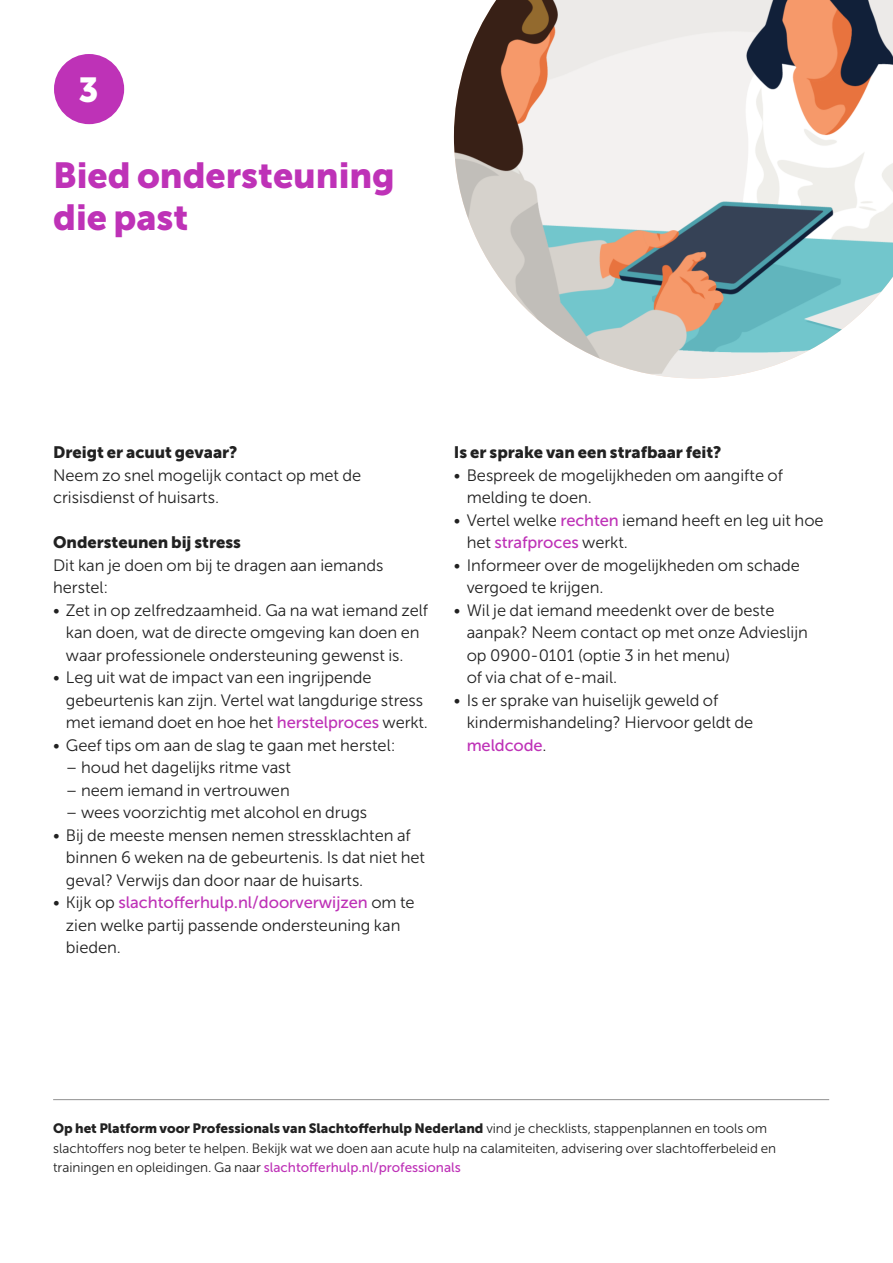
<style>
.page{position:relative;width:893px;height:1263px;background:#fff}
.page>*{position:absolute;margin:0;border:0;box-sizing:border-box;transform-origin:0 0}
.t1{font:36px/42px "Museo Sans 900";color:#be32b7}
.t2{font:34.5px "Museo Sans 900";color:#fff}
.t3{font:16.5px/22.5px "Museo Sans 300";letter-spacing:-.005em;color:#212121}
.t4{font:16.5px "Museo Sans 500";letter-spacing:-.005em;color:#be32b7}
.t5{font:16.5px "Museo Sans 900";color:#212121}
.t6{font:13.5px "Museo Sans 300";letter-spacing:-.005em;color:#212121}
.t7{font:13.5px "Museo Sans 900";color:#212121}
.t8{font:13.5px "Museo Sans 500";letter-spacing:-.005em;color:#be32b7}
.s1{font-family:"Museo Sans 500";color:#be32b7}
.s2{font-family:"Museo Sans 300";color:#212121}
.s3{font-family:"Museo Sans 300"}
</style>
<div class="page">
<div style="left:54px;top:54px;width:70px;height:70px;background:#be32b7;border-radius:50%"></div>
<img style="left:454px;top:0;width:439px;height:378px">
<hr style="left:53px;top:1099px;width:776px;height:1px;background:#909090">
<h2 class="t2" style="left:78px;top:70px;width:22px">3</h2>
<h1 class="t1" style="left:53px;top:154px;width:343px">Bied ondersteuning die past</h1>
<p class="t5" style="left:53px;top:443px;width:186px">Dreigt er acuut gevaar?</p>
<p class="t3" style="left:53px;top:464px;width:310px">Neem zo snel mogelijk contact op met de crisisdienst of huisarts.</p>
<p class="t5" style="left:53px;top:533px;width:189px">Ondersteunen bij stress</p>
<p class="t3" style="left:53px;top:554px;width:332px">Dit kan je doen om bij te dragen aan iemands herstel:</p>
<p class="t3" style="left:66px;top:599px;width:364px;text-indent:-13px">• Zet in op zelfredzaamheid. Ga na wat iemand zelf kan doen, wat de directe omgeving kan doen en waar professionele ondersteuning gewenst is.</p>
<p class="t3" style="left:66px;top:666px;width:364px;text-indent:-13px">• Leg uit wat de impact van een ingrijpende gebeurtenis kan zijn. Vertel wat langdurige stress met iemand doet en hoe het <span class="s1">herstelproces</span> werkt.</p>
<p class="t3" style="left:53px;top:734px;width:344px">• Geef tips om aan de slag te gaan met herstel:</p>
<p class="t3" style="left:66px;top:756px;width:227px">– houd het dagelijks ritme vast</p>
<p class="t3" style="left:66px;top:779px;width:225px">– neem iemand in vertrouwen</p>
<p class="t3" style="left:66px;top:801px;width:303px">– wees voorzichtig met alcohol en drugs</p>
<p class="t3" style="left:66px;top:824px;width:361px;text-indent:-13px">• Bij de meeste mensen nemen stressklachten af binnen 6 weken na de gebeurtenis. Is dat niet het geval? Verwijs dan door naar de huisarts.</p>
<p class="t4" style="left:53px;top:894px;width:363px"><span class="s2">• Kijk op</span> slachtofferhulp.nl/doorverwijzen <span class="s2">om te</span></p>
<p class="t3" style="left:66px;top:914px;width:336px">zien welke partij passende ondersteuning kan bieden.</p>
<p class="t5" style="left:454px;top:443px;width:269px">Is er sprake van een strafbaar feit?</p>
<p class="t3" style="left:467px;top:464px;width:318px;text-indent:-13px">• Bespreek de mogelijkheden om aangifte of melding te doen.</p>
<p class="t3" style="left:454px;top:509px;width:371px">• Vertel welke <span class="s1">rechten</span> iemand heeft en leg uit hoe</p>
<p class="t4" style="left:467px;top:534px;width:163px"><span class="s2">het</span> strafproces <span class="s2">werkt.</span></p>
<p class="t3" style="left:467px;top:554px;width:335px;text-indent:-13px">• Informeer over de mogelijkheden om schade vergoed te krijgen.</p>
<p class="t3" style="left:467px;top:599px;width:343px;text-indent:-13px">• Wil je dat iemand meedenkt over de beste aanpak? Neem contact op met onze Advieslijn op 0900-0101 (optie 3 in het menu)<br>of via chat of e-mail.</p>
<p class="t3" style="left:467px;top:689px;width:288px;text-indent:-13px">• Is er sprake van huiselijk geweld of kindermishandeling? Hiervoor geldt de</p>
<p class="t4" style="left:467px;top:736px;width:81px">meldcode<span class="s2">.</span></p>
<p class="t7" style="left:53px;top:1121px;width:715px">Op het Platform voor Professionals van Slachtofferhulp Nederland <span class="s3">vind je checklists, stappenplannen en tools om</span></p>
<p class="t6" style="left:53px;top:1141px;width:725px">slachtoffers nog beter te helpen. Bekijk wat we doen aan acute hulp na calamiteiten, advisering over slachtofferbeleid en</p>
<p class="t8" style="left:53px;top:1160px;width:409px"><span class="s2">trainingen en opleidingen. Ga naar</span> slachtofferhulp.nl/professionals</p>
</div>
